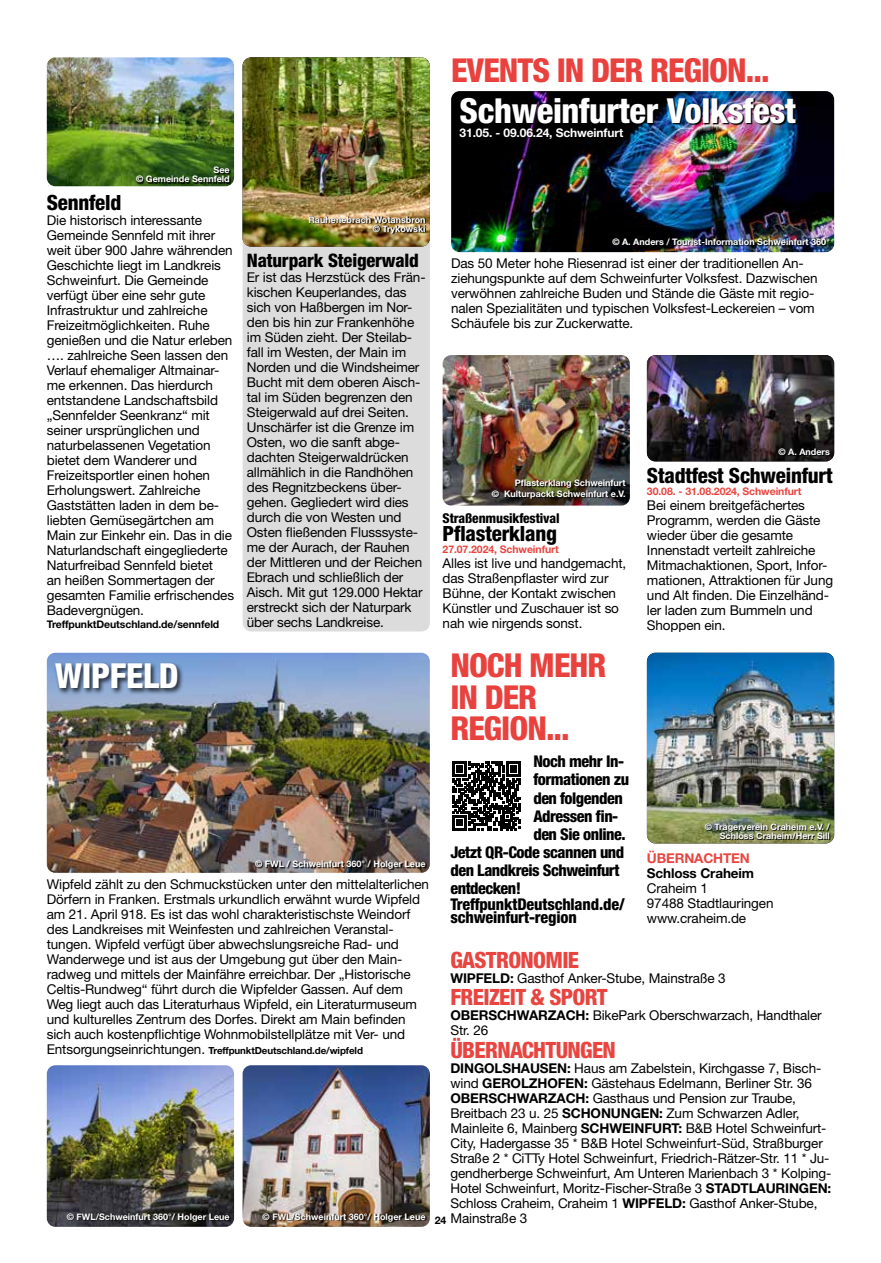
<style>
.page{position:relative;width:881px;height:1263px;background:#fff}
.page>*{position:absolute;margin:0;border:0;box-sizing:border-box;transform-origin:0 0}
.t1{font:800 condensed 34.5px "Helvetica Neue LT";letter-spacing:-.01em;color:#fff}
.t2{font:800 condensed 33px/31.5px "Helvetica Neue LT";letter-spacing:-.03em;color:#e9413d}
.t3{font:800 condensed 22.5px "Helvetica Neue LT";letter-spacing:-.03em;color:#e94540}
.t4{font:800 condensed 21px "Helvetica Neue LT";letter-spacing:-.01em;color:#000}
.t5{font:800 condensed 18.6px "Helvetica Neue LT";letter-spacing:-.01em;color:#000}
.t6{font:800 condensed 16.2px "Helvetica Neue LT";letter-spacing:-.03em;color:#000}
.t7{font:800 condensed 16.2px/13.6px "Helvetica Neue LT";letter-spacing:-.01em;color:#000}
.t8{font:13.5px/15px "Helvetica Neue LT";letter-spacing:-.01em;color:#000}
.t9{font:800 condensed 13.5px "Helvetica Neue LT";letter-spacing:-.01em;color:#000}
.t10{font:700 13.5px "Helvetica Neue LT";letter-spacing:-.01em;color:#000}
.t11{font:700 13.5px "Helvetica Neue LT";letter-spacing:-.01em;color:#e94540}
.t12{font:700 12px "Helvetica Neue LT";letter-spacing:-.01em;color:#fff}
.t13{font:700 10.5px "Helvetica Neue LT";letter-spacing:-.01em;color:#e94540}
.t14{font:700 10.5px "Helvetica Neue LT";letter-spacing:-.01em;color:#000}
.t15{font:700 9.75px "Helvetica Neue LT";letter-spacing:-.01em;color:#000}
.t16{font:700 9px/9px "Helvetica Neue LT";color:#fff;text-align:right}
.s1{font-weight:400;font-size:13.5px}
.s2{font-weight:700}
</style>
<div class="page">
<img style="left:646px;top:653px;width:187px;height:190px">
<svg style="left:704px;top:823px;width:126px;height:16px;background:#58613d"></svg>
<img style="left:451px;top:91px;width:382px;height:161px">
<img style="left:459px;top:98px;width:338px;height:42px">
<img style="left:612px;top:239px;width:218px;height:8px">
<svg style="left:452px;top:762px;width:68px;height:68px"></svg>
<img style="left:442px;top:355px;width:187px;height:151px">
<img style="left:492px;top:480px;width:134px;height:20px">
<img style="left:646px;top:355px;width:187px;height:106px">
<svg style="left:778px;top:448px;width:51px;height:8px"></svg>
<img style="left:47px;top:653px;width:382px;height:220px">
<svg style="left:255px;top:860px;width:172px;height:10px;background:#5e544f"></svg>
<img style="left:47px;top:1065px;width:187px;height:162px">
<img style="left:242px;top:1065px;width:187px;height:162px">
<svg style="left:67px;top:1213px;width:164px;height:10px;background:#232324"></svg>
<svg style="left:263px;top:1213px;width:163px;height:10px;background:#504033"></svg>
<div style="left:54px;top:661px;width:131px;height:35px;background:#000;opacity:.75"></div>
<img style="left:47px;top:57px;width:187px;height:129px">
<svg style="left:136px;top:167px;width:95px;height:17px;background:#234512"></svg>
<div style="left:242px;top:57px;width:187px;height:574px;background:#dcdcdc;border-radius:9px"></div>
<img style="left:242px;top:57px;width:187px;height:190px">
<img style="left:309px;top:216px;width:116px;height:18px">
<h2 class="t2" style="left:451px;top:54px;width:320px">EVENTS IN DER REGION...</h2>
<p class="t16" style="left:136px;top:165px;width:95px">See<br>© Gemeinde Sennfeld</p>
<h3 class="t4" style="left:47px;top:189px;width:76px">Sennfeld</h3>
<p class="t8" style="left:47px;top:212px;width:189px">Die historisch interessante<br>Gemeinde Sennfeld mit ihrer weit über 900 Jahre währenden<br>Geschichte liegt im Landkreis<br>Schweinfurt. Die Gemeinde verfügt über eine sehr gute<br>Infrastruktur und zahlreiche<br>Freizeitmöglichkeiten. Ruhe genießen und die Natur erleben …. zahlreiche Seen lassen den<br>Verlauf ehemaliger Altmainar&shy;me erkennen. Das hierdurch entstandene Landschaftsbild „Sennfelder Seenkranz“ mit seiner ursprünglichen und naturbelassenen Vegetation bietet dem Wanderer und<br>Freizeitsportler einen hohen<br>Erholungswert. Zahlreiche<br>Gaststätten laden in dem be&shy;liebten Gemüsegärtchen am<br>Main zur Einkehr ein. Das in die<br>Naturlandschaft eingegliederte<br>Naturfreibad Sennfeld bietet<br>an heißen Sommertagen der gesamten Familie erfrischendes<br>Badevergnügen.</p>
<p class="t14" style="left:47px;top:618px;width:174px">TreffpunktDeutschland.de/sennfeld</p>
<p class="t16" style="left:308px;top:215px;width:119px">Rauhenebrach Wotansbron © Trykowski</p>
<h3 class="t5" style="left:247px;top:249px;width:173px">Naturpark Steigerwald</h3>
<p class="t8" style="left:247px;top:270px;width:180px">Er ist das Herzstück des Frän&shy;kischen Keuperlandes, das sich von Haßbergen im Nor&shy;den bis hin zur Frankenhöhe im Süden zieht. Der Steilab&shy;fall im Westen, der Main im<br>Norden und die Windsheimer<br>Bucht mit dem oberen Aisch&shy;tal im Süden begrenzen den<br>Steigerwald auf drei Seiten.<br>Unschärfer ist die Grenze im<br>Osten, wo die sanft abge&shy;dachten Steigerwaldrücken allmählich in die Randhöhen des Regnitzbeckens über&shy;gehen. Gegliedert wird dies durch die von Westen und<br>Osten fließenden Flusssyste&shy;me der Aurach, der Rauhen der Mittleren und der Reichen<br>Ebrach und schließlich der<br>Aisch. Mit gut 129.000 Hektar erstreckt sich der Naturpark über sechs Landkreise.</p>
<h1 class="t1" style="left:55px;top:654px;width:125px">WIPFELD</h1>
<h1 class="t1" style="left:459px;top:90px;width:338px">Schweinfurter Volksfest</h1>
<p class="t12" style="left:459px;top:125px;width:165px">31.05. - 09.06.24, Schweinfurt</p>
<p class="t16" style="left:612px;top:237px;width:219px">© A. Anders / Tourist-Information Schweinfurt 360°</p>
<p class="t8" style="left:451px;top:255px;width:368px">Das 50 Meter hohe Riesenrad ist einer der traditionellen An&shy;ziehungspunkte auf dem Schweinfurter Volksfest. Dazwischen verwöhnen zahlreiche Buden und Stände die Gäste mit regio&shy;nalen Spezialitäten und typischen Volksfest-Leckereien – vom Schäufele bis zur Zuckerwatte.</p>
<p class="t16" style="left:491px;top:478px;width:135px;line-height:10.5px">Pflasterklang Schweinfurt<br>© Kulturpackt Schweinfurt e.V.</p>
<p class="t9" style="left:442px;top:509px;width:118px">Straßenmusikfestival</p>
<h3 class="t4" style="left:442px;top:520px;width:116px">Pflasterklang</h3>
<p class="t13" style="left:442px;top:542px;width:118px">27.07.2024, Schweinfurt</p>
<p class="t8" style="left:442px;top:555px;width:185px">Alles ist live und handgemacht, das Straßenpflaster wird zur<br>Bühne, der Kontakt zwischen<br>Künstler und Zuschauer ist so nah wie nirgends sonst.</p>
<h2 class="t2" style="left:450px;top:649px;width:157px">NOCH MEHR<br>IN DER<br>REGION...</h2>
<p class="t16" style="left:778px;top:447px;width:53px">© A. Anders</p>
<h3 class="t4" style="left:646px;top:462px;width:187px">Stadtfest Schweinfurt</h3>
<p class="t13" style="left:646px;top:484px;width:156px">30.08. - 31.08.2024, Schweinfurt</p>
<p class="t8" style="left:646px;top:497px;width:188px">Bei einem breitgefächertes<br>Programm, werden die Gäste wieder über die gesamte<br>Innenstadt verteilt zahlreiche<br>Mitmachaktionen, Sport, Infor&shy;mationen, Attraktionen für Jung und Alt finden. Die Einzelhänd&shy;ler laden zum Bummeln und<br>Shoppen ein.</p>
<p class="t6" style="left:533px;top:751px;width:92px">Noch mehr In-</p>
<p class="t6" style="left:533px;top:770px;width:97px">formationen zu</p>
<p class="t6" style="left:533px;top:788px;width:91px">den folgenden</p>
<p class="t6" style="left:533px;top:806px;width:86px">Adressen fin-</p>
<p class="t6" style="left:533px;top:824px;width:94px">den Sie online.</p>
<p class="t6" style="left:450px;top:842px;width:175px">Jetzt QR-Code scannen und</p>
<p class="t6" style="left:450px;top:860px;width:171px">den Landkreis Schweinfurt</p>
<p class="t6" style="left:450px;top:878px;width:72px">entdecken!</p>
<p class="t7" style="left:450px;top:897px;width:176px">TreffpunktDeutschland.de/ schweinfurt-region</p>
<p class="t16" style="left:704px;top:822px;width:127px">© Trägerverein Craheim e.V. /<br>Schloss Craheim/Herr Sill</p>
<p class="t11" style="left:646px;top:850px;width:104px">ÜBERNACHTEN</p>
<p class="t10" style="left:646px;top:865px;width:109px">Schloss Craheim</p>
<p class="t8" style="left:646px;top:881px;width:128px">Craheim 1<br>97488 Stadtlauringen www.craheim.de</p>
<p class="t16" style="left:255px;top:859px;width:172px">© FWL / Schweinfurt 360° / Holger Leue</p>
<p class="t8" style="left:47px;top:876px;width:383px">Wipfeld zählt zu den Schmuckstücken unter den mittelalterlichen Dörfern in Franken. Erstmals urkundlich erwähnt wurde Wipfeld am 21. April 918. Es ist das wohl charakteristischste Weindorf des Landkreises mit Weinfesten und zahlreichen Veranstal&shy;tungen. Wipfeld verfügt über abwechslungsreiche Rad- und Wanderwege und ist aus der Umgebung gut über den Main&shy;radweg und mittels der Mainfähre erreichbar. Der „Historische Celtis-Rundweg“ führt durch die Wipfelder Gassen. Auf dem Weg liegt auch das Literaturhaus Wipfeld, ein Literaturmuseum und kulturelles Zentrum des Dorfes. Direkt am Main befinden sich auch kostenpflichtige Wohnmobilstellplätze mit Ver- und</p>
<p class="t15" style="left:47px;top:1044px;width:317px"><span class="s1">Entsorgungseinrichtungen.</span> TreffpunktDeutschland.de/wipfeld</p>
<h3 class="t3" style="left:450px;top:946px;width:130px">GASTRONOMIE</h3>
<p class="t8" style="left:450px;top:970px;width:277px"><span class="s2">WIPFELD:</span> Gasthof Anker-Stube, Mainstraße 3</p>
<h3 class="t3" style="left:450px;top:983px;width:158px">FREIZEIT &amp; SPORT</h3>
<p class="t8" style="left:450px;top:1007px;width:373px"><span class="s2">OBERSCHWARZACH:</span> BikePark Oberschwarzach, Handthaler<br>Str. 26</p>
<h3 class="t3" style="left:450px;top:1036px;width:167px">ÜBERNACHTUNGEN</h3>
<p class="t8" style="left:450px;top:1060px;width:382px"><span class="s2">DINGOLSHAUSEN:</span> Haus am Zabelstein, Kirchgasse 7, Bisch&shy;wind <span class="s2">GEROLZHOFEN:</span> Gästehaus Edelmann, Berliner Str. 36<br><span class="s2">OBERSCHWARZACH:</span> Gasthaus und Pension zur Traube, Breitbach 23 u. 25 <span class="s2">SCHONUNGEN:</span> Zum Schwarzen Adler, Mainleite 6, Mainberg <span class="s2">SCHWEINFURT:</span> B&amp;B Hotel Schweinfurt-City, Hadergasse 35 * B&amp;B Hotel Schweinfurt-Süd, Straßburger Straße 2 * CiTTy Hotel Schweinfurt, Friedrich-Rätzer-Str. 11 * Ju&shy;gendherberge Schweinfurt, Am Unteren Marienbach 3 * Kolping-Hotel Schweinfurt, Moritz-Fischer-Straße 3 <span class="s2">STADTLAURINGEN:<br></span>Schloss Craheim, Craheim 1 <span class="s2">WIPFELD:</span> Gasthof Anker-Stube, Mainstraße 3</p>
<p class="t16" style="left:67px;top:1211px;width:164px">© FWL/Schweinfurt 360°/ Holger Leue</p>
<p class="t16" style="left:262px;top:1211px;width:164px">© FWL/Schweinfurt 360°/ Holger Leue</p>
<p class="t14" style="left:434px;top:1214px;width:13px">24</p>
</div>
